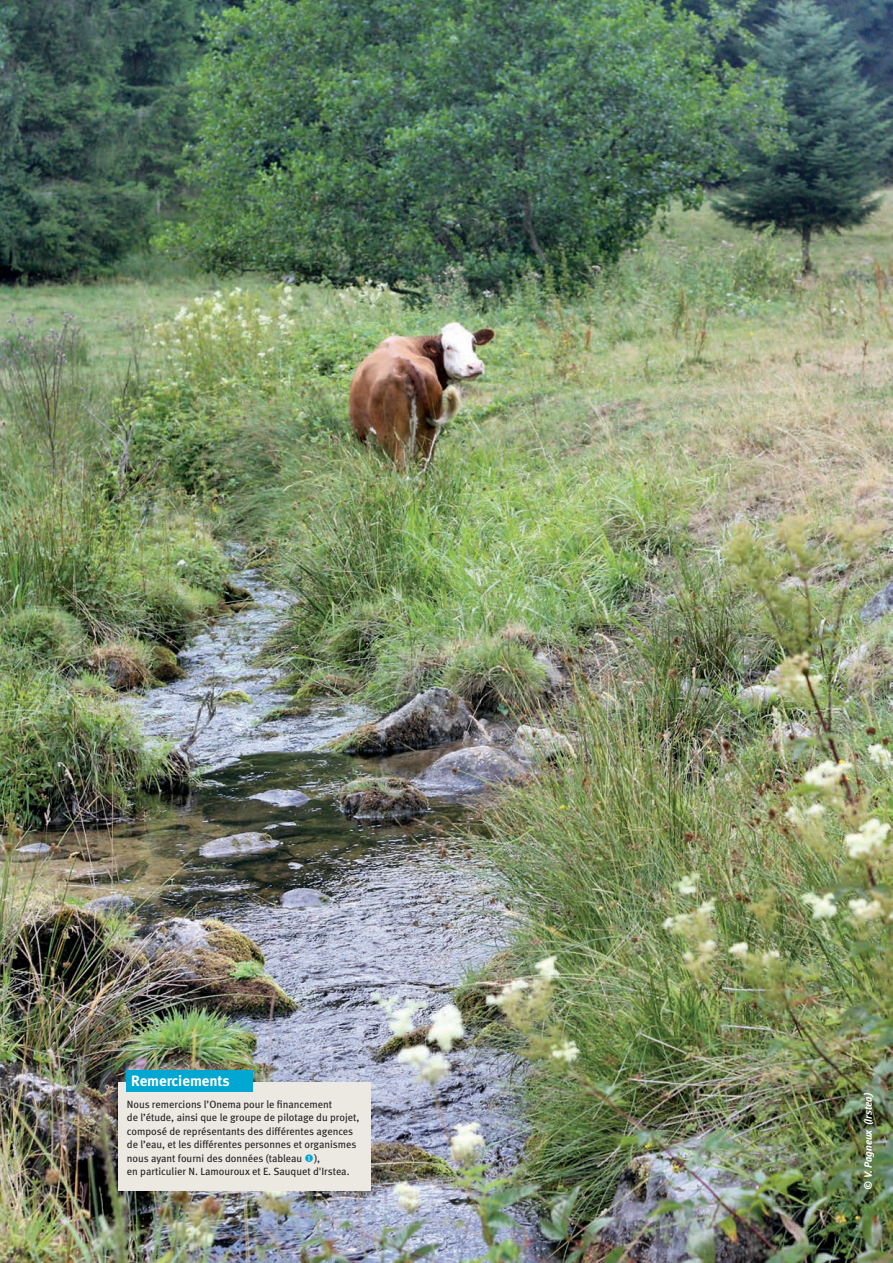
<style>
.page{position:relative;width:893px;height:1263px;background:#fff}
.page>*{position:absolute;margin:0;border:0;box-sizing:border-box;transform-origin:0 0}
.t1{font:15px "Meta Bold LF";color:#fff}
.t2{font:10.5px/13.5px "Meta Book LF";color:#231f20}
.t3{font:italic 10.5px "Meta Bold LF";color:#fff}
.s1{color:#00a7d1}
</style>
<div class="page">
<img style="left:0;top:0;width:893px;height:1263px">
<div style="left:118px;top:1082px;width:253px;height:109px;background:#ece9e3"></div>
<div style="left:127px;top:1070px;width:126px;height:21px;background:#00a7d1"></div>
<h1 class="t1" style="left:131px;top:1072px;width:100px">Remerciements</h1>
<p class="t2" style="left:127px;top:1097px;width:234px">Nous remercions l’Onema pour le financement<br>de l’étude, ainsi que le groupe de pilotage du projet, composé de représentants des différentes agences de l’eau, et les différentes personnes et organismes nous ayant fourni des données (tableau <span class="s1">◆</span>),<br>en particulier N. Lamouroux et E. Sauquet d'Irstea.</p>
<p class="t3" style="left:862px;top:1189px;width:99px;rotate:-90deg">© V. Pagneux (Irstea)</p>
</div>
